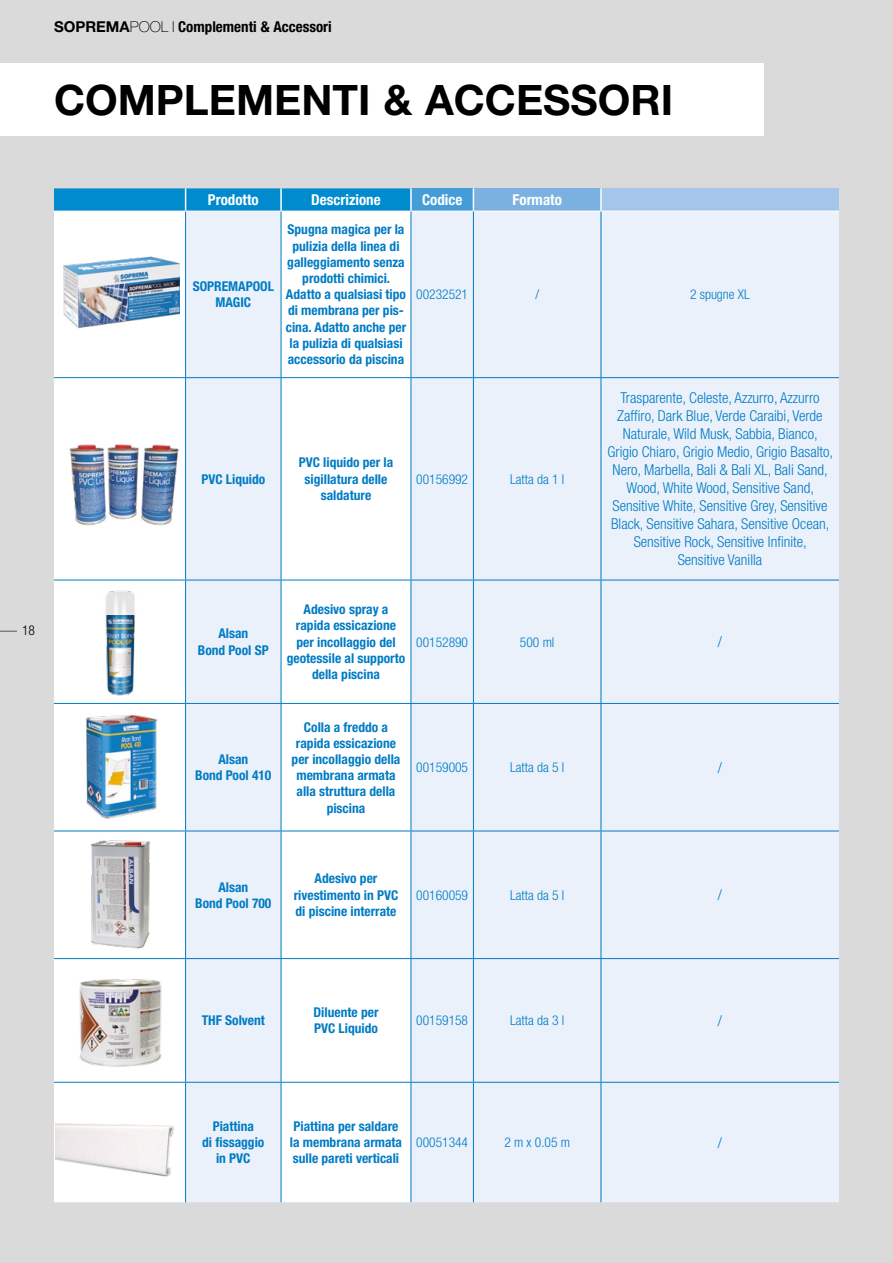
<style>
.page{position:relative;width:893px;height:1263px;background:#dadada}
.page>*{position:absolute;margin:0;border:0;box-sizing:border-box;transform-origin:0 0}
.t1{font:700 42px "Helvetica Neue LT Std";color:#000}
.t2{font:300 condensed 15px/18px "Helvetica Neue LT Std";color:#007bc4;text-align:center}
.t3{font:700 condensed 15px "Helvetica Neue LT Std";color:#000}
.t4{font:700 condensed 15px "Helvetica Neue LT Std";color:#fff}
.t5{font:700 condensed 13.5px/16.2px "Helvetica Neue LT Std";color:#007bc4;text-align:center}
.t6{font:300 condensed 13.5px "Helvetica Neue LT Std";color:#007bc4}
.t7{font:300 condensed 13.5px "Helvetica Neue LT Std";color:#000}
.s1{font-stretch:normal}
.s2{font-weight:100;font-stretch:normal}
.s3{font-weight:100;font-stretch:expanded}
</style>
<div class="page">
<svg style="left:0;top:631px;width:17px;height:1px"></svg>
<div style="left:0;top:64px;width:764px;height:72px;background:#fff"></div>
<div style="left:411px;top:188px;width:62px;height:23px;background:#449dd7"></div>
<div style="left:473px;top:188px;width:128px;height:23px;background:#7ab1e1"></div>
<div style="left:601px;top:188px;width:238px;height:23px;background:#a3c6ea"></div>
<div style="left:54px;top:212px;width:131px;height:990px;background:#fff"></div>
<div style="left:186px;top:212px;width:653px;height:990px;background:#eaf1fb"></div>
<div style="left:282px;top:212px;width:129px;height:990px;background:#fff"></div>
<svg style="left:54px;top:188px;width:356px;height:23px;background:#088ecf"></svg>
<hr style="left:280px;top:188px;width:2px;height:23px;background:#fff">
<hr style="left:410px;top:188px;width:2px;height:23px;background:#fff">
<svg style="left:473px;top:188px;width:1px;height:23px"></svg>
<hr style="left:600px;top:188px;width:2px;height:23px;background:#fff">
<hr style="left:54px;top:211px;width:132px;height:1px;background:#fff">
<hr style="left:186px;top:211px;width:95px;height:1px;background:#fff">
<hr style="left:281px;top:211px;width:130px;height:1px;background:#fff">
<hr style="left:411px;top:211px;width:62px;height:1px;background:#fff">
<hr style="left:473px;top:211px;width:128px;height:1px;background:#fff">
<hr style="left:601px;top:211px;width:238px;height:1px;background:#fff">
<hr style="left:185px;top:211px;width:1px;height:166px;background:#007bc4">
<hr style="left:281px;top:211px;width:1px;height:166px;background:#007bc4">
<hr style="left:411px;top:211px;width:1px;height:166px;background:#007bc4">
<hr style="left:473px;top:211px;width:1px;height:166px;background:#007bc4">
<hr style="left:601px;top:211px;width:1px;height:166px;background:#007bc4">
<hr style="left:54px;top:377px;width:132px;height:1px;background:#007bc4">
<hr style="left:186px;top:377px;width:95px;height:1px;background:#007bc4">
<hr style="left:185px;top:378px;width:1px;height:202px;background:#007bc4">
<hr style="left:281px;top:377px;width:130px;height:1px;background:#007bc4">
<hr style="left:281px;top:378px;width:1px;height:202px;background:#007bc4">
<hr style="left:411px;top:377px;width:62px;height:1px;background:#007bc4">
<hr style="left:411px;top:378px;width:1px;height:202px;background:#007bc4">
<hr style="left:473px;top:377px;width:128px;height:1px;background:#007bc4">
<hr style="left:473px;top:378px;width:1px;height:202px;background:#007bc4">
<hr style="left:601px;top:377px;width:238px;height:1px;background:#007bc4">
<hr style="left:601px;top:378px;width:1px;height:202px;background:#007bc4">
<hr style="left:54px;top:580px;width:132px;height:1px;background:#007bc4">
<hr style="left:186px;top:580px;width:95px;height:1px;background:#007bc4">
<hr style="left:185px;top:580px;width:1px;height:123px;background:#007bc4">
<hr style="left:281px;top:580px;width:130px;height:1px;background:#007bc4">
<hr style="left:281px;top:580px;width:1px;height:123px;background:#007bc4">
<hr style="left:411px;top:580px;width:62px;height:1px;background:#007bc4">
<hr style="left:411px;top:580px;width:1px;height:123px;background:#007bc4">
<hr style="left:473px;top:580px;width:128px;height:1px;background:#007bc4">
<hr style="left:473px;top:580px;width:1px;height:123px;background:#007bc4">
<hr style="left:601px;top:580px;width:238px;height:1px;background:#007bc4">
<hr style="left:601px;top:580px;width:1px;height:123px;background:#007bc4">
<hr style="left:54px;top:703px;width:132px;height:1px;background:#007bc4">
<hr style="left:186px;top:703px;width:95px;height:1px;background:#007bc4">
<hr style="left:185px;top:704px;width:1px;height:127px;background:#007bc4">
<hr style="left:281px;top:703px;width:130px;height:1px;background:#007bc4">
<hr style="left:281px;top:704px;width:1px;height:127px;background:#007bc4">
<hr style="left:411px;top:703px;width:62px;height:1px;background:#007bc4">
<hr style="left:411px;top:704px;width:1px;height:127px;background:#007bc4">
<hr style="left:473px;top:703px;width:128px;height:1px;background:#007bc4">
<hr style="left:473px;top:704px;width:1px;height:127px;background:#007bc4">
<hr style="left:601px;top:703px;width:238px;height:1px;background:#007bc4">
<hr style="left:601px;top:704px;width:1px;height:127px;background:#007bc4">
<hr style="left:54px;top:831px;width:132px;height:1px;background:#007bc4">
<hr style="left:186px;top:831px;width:95px;height:1px;background:#007bc4">
<hr style="left:185px;top:831px;width:1px;height:127px;background:#007bc4">
<hr style="left:281px;top:831px;width:130px;height:1px;background:#007bc4">
<hr style="left:281px;top:831px;width:1px;height:127px;background:#007bc4">
<hr style="left:411px;top:831px;width:62px;height:1px;background:#007bc4">
<hr style="left:411px;top:831px;width:1px;height:127px;background:#007bc4">
<hr style="left:473px;top:831px;width:128px;height:1px;background:#007bc4">
<hr style="left:473px;top:831px;width:1px;height:127px;background:#007bc4">
<hr style="left:601px;top:831px;width:238px;height:1px;background:#007bc4">
<hr style="left:601px;top:831px;width:1px;height:127px;background:#007bc4">
<hr style="left:54px;top:958px;width:132px;height:1px;background:#007bc4">
<hr style="left:186px;top:958px;width:95px;height:1px;background:#007bc4">
<hr style="left:185px;top:959px;width:1px;height:123px;background:#007bc4">
<hr style="left:281px;top:958px;width:130px;height:1px;background:#007bc4">
<hr style="left:281px;top:959px;width:1px;height:123px;background:#007bc4">
<hr style="left:411px;top:958px;width:62px;height:1px;background:#007bc4">
<hr style="left:411px;top:959px;width:1px;height:123px;background:#007bc4">
<hr style="left:473px;top:958px;width:128px;height:1px;background:#007bc4">
<hr style="left:473px;top:959px;width:1px;height:123px;background:#007bc4">
<hr style="left:601px;top:958px;width:238px;height:1px;background:#007bc4">
<hr style="left:601px;top:959px;width:1px;height:123px;background:#007bc4">
<hr style="left:54px;top:1082px;width:132px;height:1px;background:#007bc4">
<hr style="left:186px;top:1082px;width:95px;height:1px;background:#007bc4">
<hr style="left:185px;top:1083px;width:1px;height:119px;background:#007bc4">
<hr style="left:281px;top:1082px;width:130px;height:1px;background:#007bc4">
<hr style="left:281px;top:1083px;width:1px;height:119px;background:#007bc4">
<hr style="left:411px;top:1082px;width:62px;height:1px;background:#007bc4">
<hr style="left:411px;top:1083px;width:1px;height:119px;background:#007bc4">
<hr style="left:473px;top:1082px;width:128px;height:1px;background:#007bc4">
<hr style="left:473px;top:1083px;width:1px;height:119px;background:#007bc4">
<hr style="left:601px;top:1082px;width:238px;height:1px;background:#007bc4">
<hr style="left:601px;top:1083px;width:1px;height:119px;background:#007bc4">
<img style="left:99px;top:589px;width:49px;height:107px">
<img style="left:64px;top:701px;width:116px;height:131px">
<img style="left:56px;top:1101px;width:141px;height:94px">
<img style="left:62px;top:250px;width:117px;height:93px">
<img style="left:65px;top:414px;width:115px;height:133px">
<img style="left:72px;top:838px;width:97px;height:114px">
<img style="left:71px;top:971px;width:99px;height:101px">
<p class="t3" style="left:54px;top:18px;width:279px"><span class="s1">SOPREMA</span><span class="s2">POOL</span> <span class="s3">l</span> Complementi &amp; Accessori</p>
<h1 class="t1" style="left:54px;top:74px;width:621px">COMPLEMENTI &amp; ACCESSORI</h1>
<p class="t7" style="left:22px;top:622px;width:14px">18</p>
<p class="t4" style="left:208px;top:191px;width:52px">Prodotto</p>
<p class="t4" style="left:311px;top:191px;width:71px">Descrizione</p>
<p class="t4" style="left:422px;top:191px;width:42px">Codice</p>
<p class="t4" style="left:512px;top:191px;width:51px">Formato</p>
<p class="t5" style="left:193px;top:278px;width:83px">SOPREMAPOOL<br>MAGIC</p>
<p class="t5" style="left:201px;top:471px;width:65px">PVC Liquido</p>
<p class="t5" style="left:286px;top:221px;width:122px">Spugna magica per la pulizia della linea di galleggiamento senza prodotti chimici.<br>Adatto a qualsiasi tipo di membrana per pis&shy;cina. Adatto anche per la pulizia di qualsiasi accessorio da piscina</p>
<p class="t5" style="left:299px;top:454px;width:96px">PVC liquido per la sigillatura delle saldature</p>
<p class="t6" style="left:416px;top:287px;width:53px">00232521</p>
<p class="t6" style="left:535px;top:287px;width:5px">/</p>
<p class="t6" style="left:690px;top:287px;width:61px">2 spugne XL</p>
<p class="t6" style="left:416px;top:471px;width:53px">00156992</p>
<p class="t6" style="left:510px;top:471px;width:56px">Latta da 1 l</p>
<p class="t2" style="left:607px;top:389px;width:227px">Trasparente, Celeste, Azzurro, Azzurro Zaffiro, Dark Blue, Verde Caraibi, Verde Naturale, Wild Musk, Sabbia, Bianco, Grigio Chiaro, Grigio Medio, Grigio Basalto, Nero, Marbella, Bali &amp; Bali XL, Bali Sand, Wood, White Wood, Sensitive Sand, Sensitive White, Sensitive Grey, Sensitive Black, Sensitive Sahara, Sensitive Ocean, Sensitive Rock, Sensitive Infinite,<br>Sensitive Vanilla</p>
<p class="t5" style="left:198px;top:625px;width:72px">Alsan<br>Bond Pool SP</p>
<p class="t5" style="left:287px;top:601px;width:120px">Adesivo spray a rapida essicazione per incollaggio del geotessile al supporto della piscina</p>
<p class="t6" style="left:416px;top:634px;width:53px">00152890</p>
<p class="t6" style="left:520px;top:634px;width:36px">500 ml</p>
<p class="t2" style="left:718px;top:633px;width:6px">/</p>
<p class="t5" style="left:195px;top:751px;width:78px">Alsan<br>Bond Pool 410</p>
<p class="t5" style="left:292px;top:718px;width:110px">Colla a freddo a rapida essicazione per incollaggio della membrana armata alla struttura della piscina</p>
<p class="t6" style="left:416px;top:759px;width:53px">00159005</p>
<p class="t6" style="left:510px;top:759px;width:56px">Latta da 5 l</p>
<p class="t2" style="left:718px;top:758px;width:6px">/</p>
<p class="t5" style="left:195px;top:878px;width:78px">Alsan<br>Bond Pool 700</p>
<p class="t5" style="left:294px;top:870px;width:106px">Adesivo per rivestimento in PVC di piscine interrate</p>
<p class="t6" style="left:416px;top:887px;width:53px">00160059</p>
<p class="t6" style="left:510px;top:887px;width:56px">Latta da 5 l</p>
<p class="t2" style="left:718px;top:886px;width:6px">/</p>
<p class="t5" style="left:202px;top:1012px;width:65px">THF Solvent</p>
<p class="t5" style="left:314px;top:1004px;width:66px;text-align:left">Diluente per<br>PVC Liquido</p>
<p class="t6" style="left:416px;top:1013px;width:53px">00159158</p>
<p class="t6" style="left:510px;top:1013px;width:56px">Latta da 3 l</p>
<p class="t2" style="left:718px;top:1011px;width:6px">/</p>
<p class="t5" style="left:202px;top:1118px;width:64px">Piattina<br>di fissaggio in PVC</p>
<p class="t5" style="left:290px;top:1118px;width:114px;text-align:left">Piattina per saldare la membrana armata sulle pareti verticali</p>
<p class="t6" style="left:416px;top:1134px;width:53px">00051344</p>
<p class="t6" style="left:504px;top:1134px;width:67px">2 m x 0.05 m</p>
<p class="t2" style="left:718px;top:1133px;width:6px">/</p>
</div>
